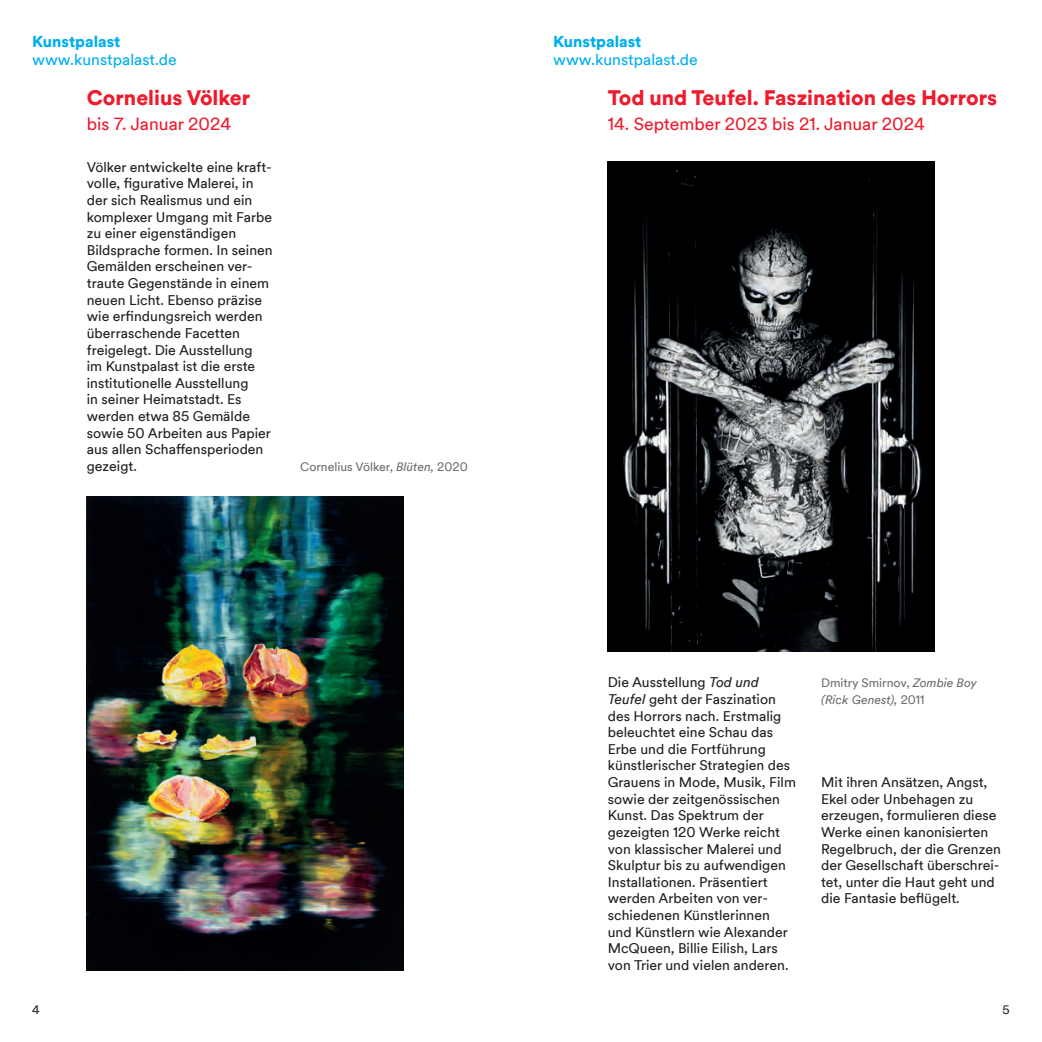
<style>
.page{position:relative;width:1042px;height:1042px;background:#fff}
.page>*{position:absolute;margin:0;border:0;box-sizing:border-box;transform-origin:0 0}
.t1{font:900 21px "Duesseldorf Circular TT";color:#ee1b2d}
.t2{font:17.5px "Duesseldorf Circular TT";color:#ee1b2d}
.t3{font:15.75px "Duesseldorf Circular TT";color:#00aeef}
.t4{font:900 15.75px "Duesseldorf Circular TT";color:#00aeef}
.t5{font:14px/16.6px "Duesseldorf Circular TT";color:#231f20}
.t6{font:italic 12.25px/16.6px "Duesseldorf Circular TT";color:#6c6d70}
.t7{font:12.25px "Duesseldorf Circular TT";color:#6c6d70}
.t8{font:12.25px "Duesseldorf Circular TT";color:#231f20}
.s1{font-style:italic}
.s2{font-style:normal}
</style>
<div class="page">
<img style="left:87px;top:496px;width:316px;height:474px">
<img style="left:608px;top:161px;width:327px;height:491px">
<p class="t4" style="left:32px;top:30px;width:90px">Kunstpalast</p>
<p class="t3" style="left:32px;top:49px;width:146px">www.kunstpalast.de</p>
<h1 class="t1" style="left:87px;top:83px;width:165px">Cornelius Völker</h1>
<p class="t2" style="left:87px;top:112px;width:146px">bis 7. Januar 2024</p>
<p class="t5" style="left:87px;top:158px;width:187px">Völker entwickelte eine kraft&shy;volle, figurative Malerei, in der sich Realismus und ein komplexer Umgang mit Farbe zu einer eigenständigen<br>Bildsprache formen. In seinen<br>Gemälden erscheinen ver&shy;traute Gegenstände in einem neuen Licht. Ebenso präzise wie erfindungsreich werden überraschende Facetten freigelegt. Die Ausstellung<br>im Kunstpalast ist die erste institutionelle Ausstellung<br>in seiner Heimatstadt. Es werden etwa 85 Gemälde sowie 50 Arbeiten aus Papier aus allen Schaffensperioden gezeigt.</p>
<p class="t7" style="left:300px;top:459px;width:169px">Cornelius Völker, <span class="s1">Blüten,</span> 2020</p>
<p class="t4" style="left:553px;top:30px;width:90px">Kunstpalast</p>
<p class="t3" style="left:553px;top:49px;width:146px">www.kunstpalast.de</p>
<h1 class="t1" style="left:608px;top:83px;width:391px">Tod und Teufel. Faszination des Horrors</h1>
<p class="t2" style="left:608px;top:112px;width:318px">14. September 2023 bis 21. Januar 2024</p>
<p class="t5" style="left:608px;top:673px;width:190px">Die Ausstellung <span class="s1">Tod und<br>Teufel</span> geht der Faszination des Horrors nach. Erstmalig beleuchtet eine Schau das<br>Erbe und die Fortführung künstlerischer Strategien des<br>Grauens in Mode, Musik, Film sowie der zeitgenössischen<br>Kunst. Das Spektrum der gezeigten 120 Werke reicht von klassischer Malerei und<br>Skulptur bis zu aufwendigen<br>Installationen. Präsentiert werden Arbeiten von ver&shy;schiedenen Künstlerinnen und Künstlern wie Alexander<br>McQueen, Billie Eilish, Lars von Trier und vielen anderen.</p>
<p class="t6" style="left:821px;top:674px;width:157px"><span class="s2">Dmitry Smirnov,</span> Zombie Boy (Rick Genest), <span class="s2">2011</span></p>
<p class="t5" style="left:821px;top:773px;width:181px">Mit ihren Ansätzen, Angst,<br>Ekel oder Unbehagen zu erzeugen, formulieren diese<br>Werke einen kanonisierten<br>Regelbruch, der die Grenzen der Gesellschaft überschrei&shy;tet, unter die Haut geht und die Fantasie beflügelt.</p>
<p class="t8" style="left:32px;top:1001px;width:9px">4</p>
<p class="t8" style="left:1002px;top:1001px;width:9px">5</p>
</div>
